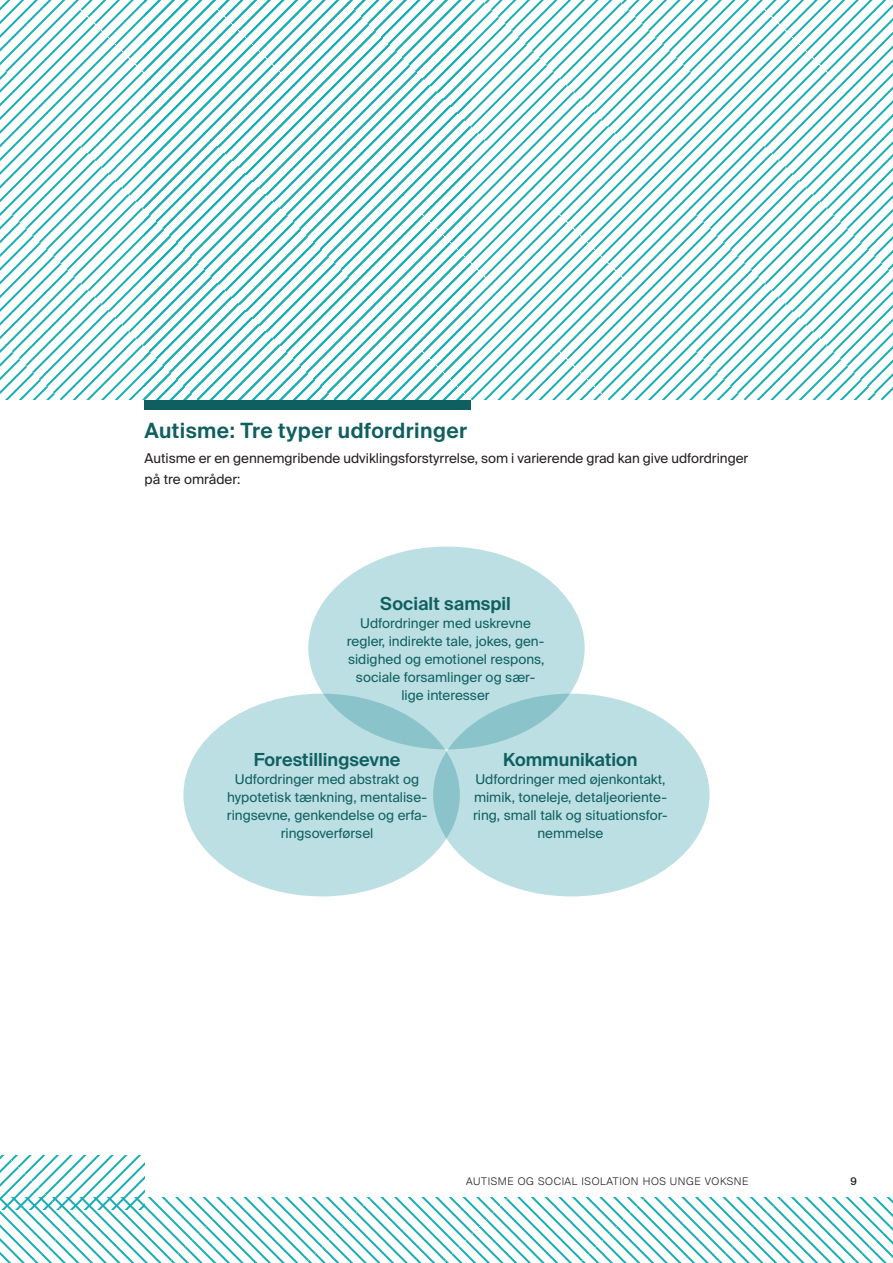
<style>
.page{position:relative;width:893px;height:1263px;background:#fff}
.page>*{position:absolute;margin:0;border:0;box-sizing:border-box;transform-origin:0 0}
.t1{font:600 21px "Suisse Intl";letter-spacing:.02em;color:#0f5f61}
.t2{font:600 18px "Suisse Intl";color:#0f5f61}
.t3{font:13.5px/18px "Suisse Intl";color:#0f5f61;text-align:center}
.t4{font:13.5px/21px "Suisse Intl";color:#231f20}
.t5{font:300 10.5px "Suisse Intl";letter-spacing:.06em;color:#231f20}
.t6{font:500 10.5px "Suisse Intl";color:#231f20}
</style>
<div class="page">
<svg style="left:0;top:1156px;width:145px;height:42px"></svg>
<svg style="left:0;top:1198px;width:893px;height:65px"></svg>
<div style="left:308px;top:547px;width:277px;height:202px;background:#bcdfe3;border-radius:50%"></div>
<div style="left:183px;top:694px;width:277px;height:202px;background:#bcdfe3;border-radius:50%"></div>
<div style="left:433px;top:694px;width:276px;height:202px;background:#bcdfe3;border-radius:50%"></div>
<div style="left:145px;top:400px;width:326px;height:10px;background:#0f5f61"></div>
<svg style="left:471px;top:0;width:422px;height:400px"></svg>
<svg style="left:0;top:0;width:471px;height:400px"></svg>
<p class="t1" style="left:145px;top:418px;width:324px">Autisme: Tre typer udfordringer</p>
<p class="t4" style="left:145px;top:447px;width:605px">Autisme er en gennemgribende udviklingsforstyrrelse, som i varierende grad kan give udfordringer på tre områder:</p>
<h2 class="t2" style="left:380px;top:593px;width:132px">Socialt samspil</h2>
<p class="t3" style="left:347px;top:614px;width:199px">Udfordringer med uskrevne regler, indirekte tale, jokes, gen&shy;sidighed og emotionel respons, sociale forsamlinger og sær&shy;lige interesser</p>
<h2 class="t2" style="left:254px;top:749px;width:148px">Forestillingsevne</h2>
<p class="t3" style="left:227px;top:770px;width:202px">Udfordringer med abstrakt og hypotetisk tænkning, mentalise&shy;ringsevne, genkendelse og erfa&shy;ringsoverførsel</p>
<h2 class="t2" style="left:503px;top:749px;width:136px">Kommunikation</h2>
<p class="t3" style="left:473px;top:770px;width:196px">Udfordringer med øjenkontakt, mimik, toneleje, detaljeoriente&shy;ring, small talk og situationsfor&shy;nemmelse</p>
<p class="t5" style="left:466px;top:1175px;width:284px">AUTISME OG SOCIAL ISOLATION HOS UNGE VOKSNE</p>
<p class="t6" style="left:850px;top:1175px;width:8px">9</p>
</div>
